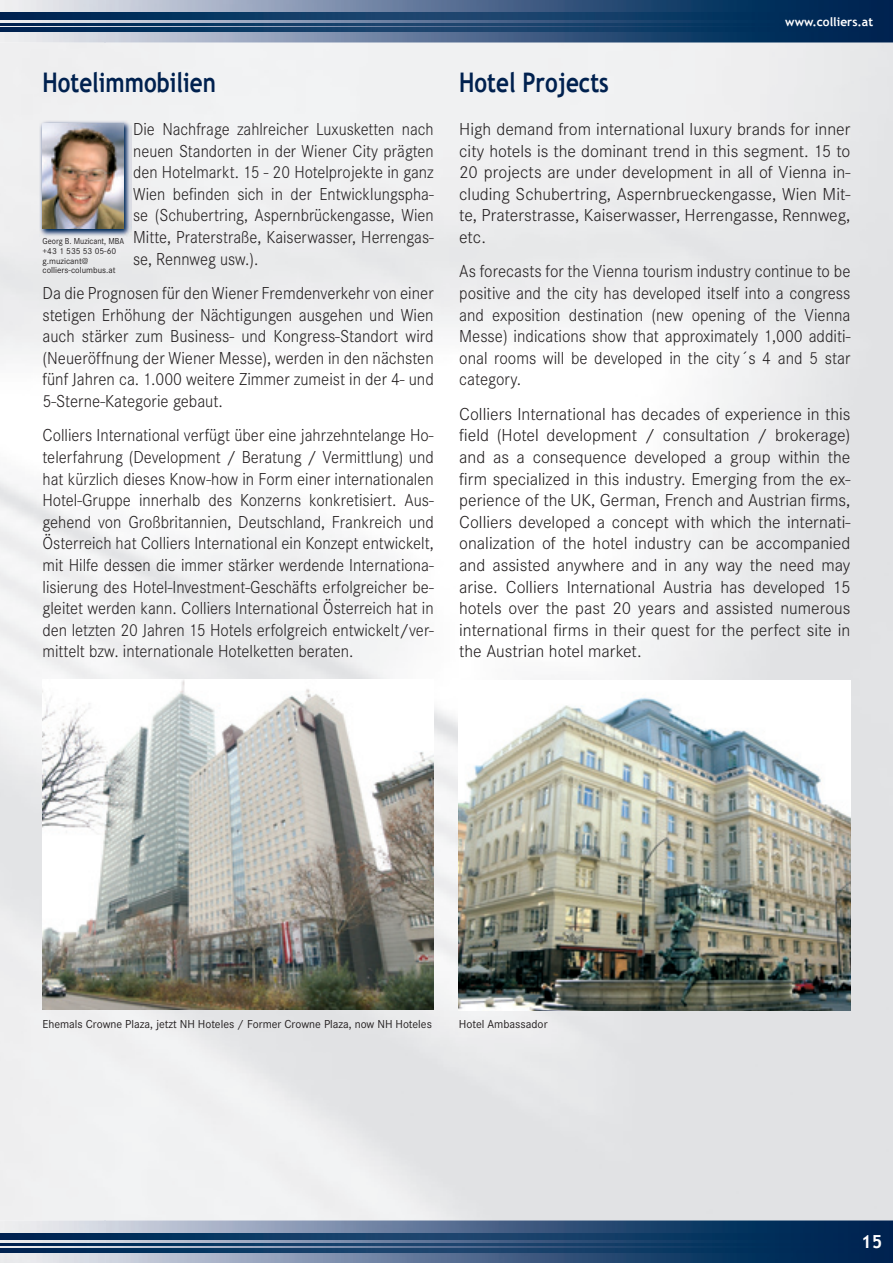
<style>
.page{position:relative;width:893px;height:1263px;background:#fff}
.page>*{position:absolute;margin:0;border:0;box-sizing:border-box;transform-origin:0 0}
.t1{font:700 27px "Trebuchet MS";color:#00214f;scale:.83 1}
.t2{font:300 18px/21.6px "Corporate S";color:#231f20;text-align:justify}
.t3{font:300 18px/21.6px "Corporate S";color:#231f20;text-align:justify;scale:.94 1}
.t4{font:300 18px/21.6px "Corporate S";color:#231f20;text-align:justify;scale:.95 1}
.t5{font:300 18px/21.6px "Corporate S";color:#231f20;text-align:justify;scale:.93 1}
.t6{font:700 18px "Trebuchet MS";color:#fff}
.t7{font:12px "Corporate S";color:#231f20}
.t8{font:700 12px "Trebuchet MS";color:#fff}
.t9{font:9px/9.8px "Corporate S";color:#231f20;scale:.93 1}
</style>
<div class="page">
<img style="left:0;top:43px;width:893px;height:1177px">
<img style="left:0;top:0;width:893px;height:43px">
<img style="left:0;top:13px;width:893px;height:6px">
<img style="left:0;top:23px;width:893px;height:3px">
<img style="left:0;top:28px;width:893px;height:4px">
<img style="left:0;top:1220px;width:893px;height:43px">
<img style="left:0;top:1233px;width:893px;height:6px">
<img style="left:0;top:1244px;width:893px;height:2px">
<img style="left:0;top:1248px;width:893px;height:4px">
<img style="left:459px;top:680px;width:391px;height:330px">
<img style="left:43px;top:680px;width:391px;height:330px">
<img style="left:39px;top:120px;width:92px;height:117px">
<img style="left:43px;top:123px;width:80px;height:106px">
<h1 class="t1" style="left:43px;top:66px;width:210px">Hotelimmobilien</h1>
<p class="t5" style="left:133px;top:118px;width:325px">Die Nachfrage zahlreicher Luxusketten nach neuen Standorten in der Wiener City prägten den Hotelmarkt. 15 - 20 Hotelprojekte in ganz Wien befinden sich in der Entwicklungspha&shy;se (Schubertring, Aspernbrückengasse, Wien Mitte, Praterstraße, Kaiserwasser, Herrengas&shy;se, Rennweg usw.).</p>
<p class="t4" style="left:43px;top:282px;width:413px">Da die Prognosen für den Wiener Fremdenverkehr von einer stetigen Erhöhung der Nächtigungen ausgehen und Wien auch stärker zum Business- und Kongress-Standort wird (Neueröffnung der Wiener Messe), werden in den nächsten fünf Jahren ca. 1.000 weitere Zimmer zumeist in der 4- und 5-Sterne-Kategorie gebaut.</p>
<p class="t3" style="left:43px;top:425px;width:418px">Colliers International verfügt über eine jahrzehntelange Ho&shy;telerfahrung (Development / Beratung / Vermittlung) und hat kürzlich dieses Know-how in Form einer internationalen Hotel-Gruppe innerhalb des Konzerns konkretisiert. Aus&shy;gehend von Großbritannien, Deutschland, Frankreich und Österreich hat Colliers International ein Konzept entwickelt, mit Hilfe dessen die immer stärker werdende Internationa&shy;lisierung des Hotel-Investment-Geschäfts erfolgreicher be&shy;gleitet werden kann. Colliers International Österreich hat in den letzten 20 Jahren 15 Hotels erfolgreich entwickelt/ver&shy;mittelt bzw. internationale Hotelketten beraten.</p>
<p class="t9" style="left:43px;top:236px;width:89px">Georg B. Muzicant, MBA +43 1 535 53 05-60 g.muzicant@ colliers-columbus.at</p>
<p class="t8" style="left:785px;top:14px;width:89px">www.colliers.at</p>
<h1 class="t1" style="left:459px;top:66px;width:182px">Hotel Projects</h1>
<p class="t2" style="left:459px;top:118px;width:393px">High demand from international luxury brands for inner city hotels is the dominant trend in this segment. 15 to 20 projects are under development in all of Vienna in&shy;cluding Schubertring, Aspernbrueckengasse, Wien Mit&shy;te, Praterstrasse, Kaiserwasser, Herrengasse, Rennweg, etc.</p>
<p class="t4" style="left:459px;top:261px;width:413px">As forecasts for the Vienna tourism industry continue to be positive and the city has developed itself into a congress and exposition destination (new opening of the Vienna Messe) indications show that approximately 1,000 additi&shy;onal rooms will be developed in the city´s 4 and 5 star category.</p>
<p class="t2" style="left:459px;top:403px;width:393px">Colliers International has decades of experience in this field (Hotel development / consultation / brokerage) and as a consequence developed a group within the firm specialized in this industry. Emerging from the ex&shy;perience of the UK, German, French and Austrian firms, Colliers developed a concept with which the internati&shy;onalization of the hotel industry can be accompanied and assisted anywhere and in any way the need may arise. Colliers International Austria has developed 15 hotels over the past 20 years and assisted numerous international firms in their quest for the perfect site in the Austrian hotel market.</p>
<p class="t7" style="left:43px;top:1017px;width:391px">Ehemals Crowne Plaza, jetzt NH Hoteles / Former Crowne Plaza, now NH Hoteles</p>
<p class="t7" style="left:459px;top:1017px;width:90px">Hotel Ambassador</p>
<p class="t6" style="left:861px;top:1231px;width:23px">15</p>
</div>
